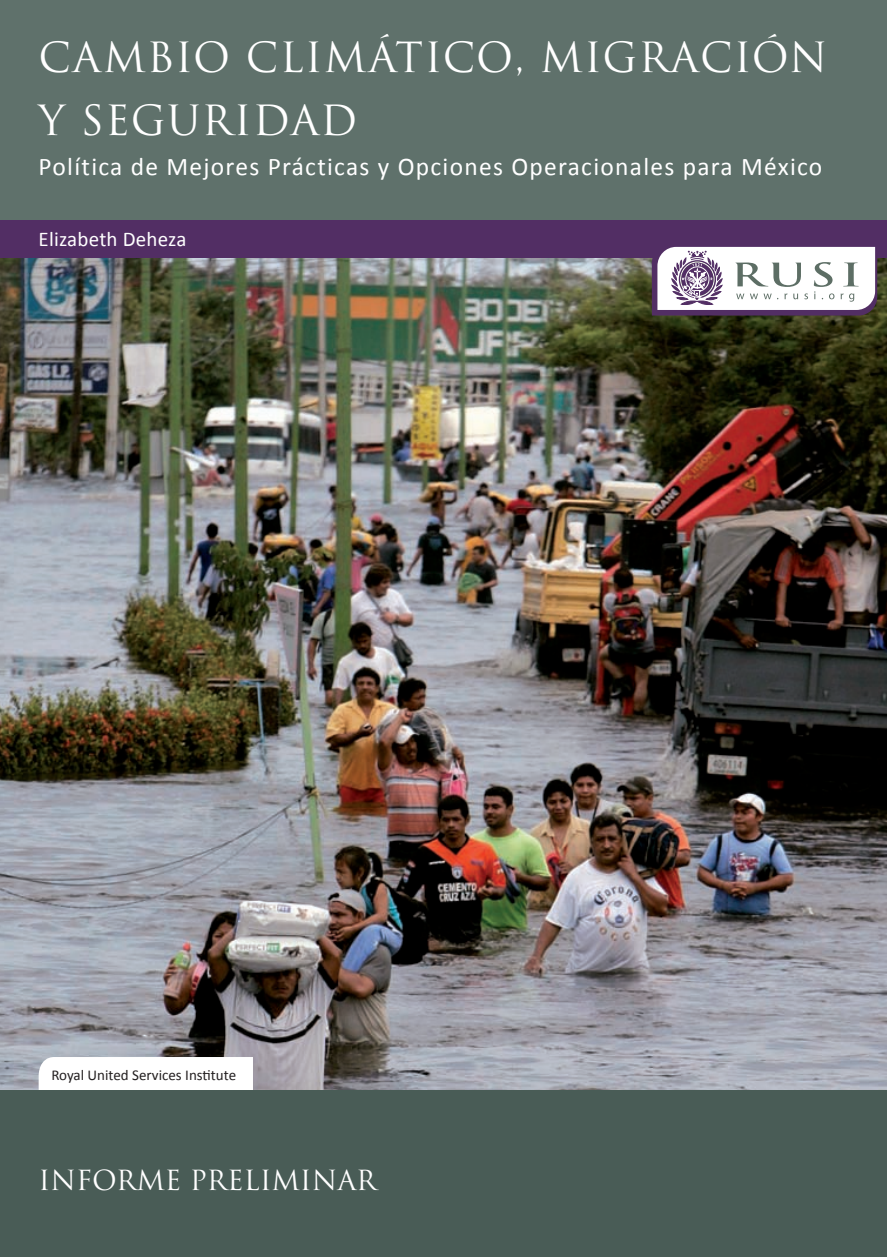
<style>
.page{position:relative;width:887px;height:1257px;background:#fff}
.page>*{position:absolute;margin:0;border:0;box-sizing:border-box;transform-origin:0 0}
.t1{font:40.5px/63px "Trajan Pro";letter-spacing:.03em;color:#fff}
.t2{font:27px "Trajan Pro";color:#fff}
.t3{font:25.5px "Calibri";letter-spacing:.05em;color:#fff}
.t4{font:21px "Calibri";letter-spacing:.01em;color:#fff}
.t5{font:15px "Calibri";color:#231f20}
</style>
<div class="page">
<img style="left:0;top:257px;width:887px;height:833px">
<svg style="left:39px;top:1057px;width:214px;height:33px"></svg>
<div style="left:0;top:219px;width:887px;height:38px;background:#522e64"></div>
<svg style="left:652px;top:246px;width:225px;height:69px"></svg>
<div style="left:0;top:1090px;width:887px;height:167px;background:#495c56"></div>
<div style="left:0;top:0;width:887px;height:219px;background:#5f716b"></div>
<h1 class="t1" style="left:39px;top:25px;width:790px">CAMBIO CLIMÁTICO, MIGRACIÓN<br>Y SEGURIDAD</h1>
<p class="t3" style="left:39px;top:151px;width:785px">Política de Mejores Prácticas y Opciones Operacionales para México</p>
<p class="t4" style="left:39px;top:226px;width:149px">Elizabeth Deheza</p>
<p class="t5" style="left:51px;top:1066px;width:186px">Royal United Services Institute</p>
<p class="t2" style="left:39px;top:1163px;width:339px">INFORME PRELIMINAR</p>
</div>
